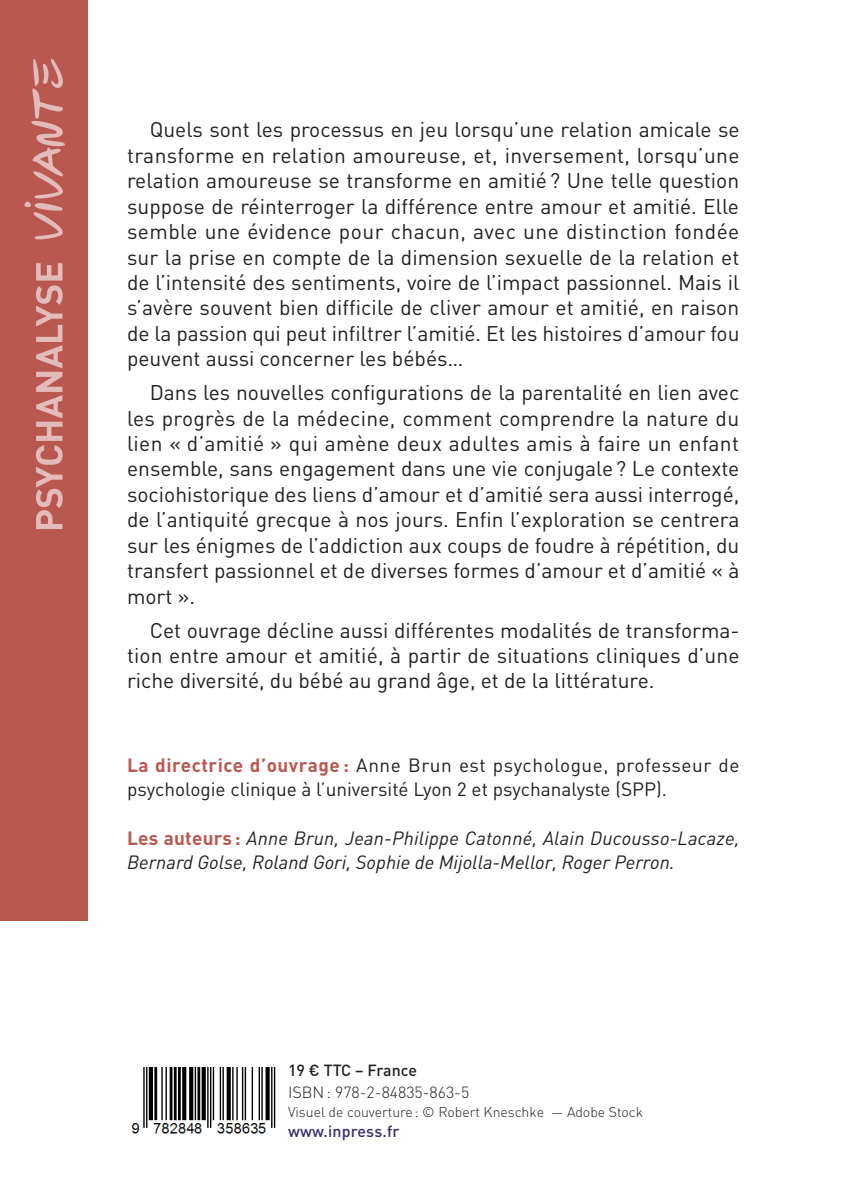
<style>
.page{position:relative;width:850px;height:1196px;background:#fff}
.page>*{position:absolute;margin:0;border:0;box-sizing:border-box;transform-origin:0 0}
.t1{font:21px/25.4px "DIN";color:#231f20;text-align:justify}
.t2{font:italic 19px/24px "DIN";color:#231f20}
.t3{font:19px/24px "DIN";color:#231f20}
.t4{font:300 16px "DIN";color:#231f20}
.t5{font:500 16px "DIN";letter-spacing:.01em;color:#342e6d}
.t6{font:500 16px "DIN";letter-spacing:-.005em;color:#231f20}
.t7{font:300 14px "DIN";color:#231f20}
.s1{font-weight:700;color:#b95851}
.s2{font-weight:700;font-style:normal;color:#b95851}
</style>
<div class="page">
<div style="left:0;top:0;width:87px;height:919px;background:#b95851"></div>
<svg style="left:24px;top:58px;width:41px;height:471px"></svg>
<img style="left:131px;top:1067px;width:145px;height:67px">
<p class="t1" style="left:127px;top:117px;width:614px;text-indent:23px">Quels sont les processus en jeu lorsqu’une relation amicale se transforme en relation amoureuse, et, inversement, lorsqu’une relation amoureuse se transforme en amitié ? Une telle question suppose de réinterroger la différence entre amour et amitié. Elle semble une évidence pour chacun, avec une distinction fondée sur la prise en compte de la dimension sexuelle de la relation et de l’intensité des sentiments, voire de l’impact passionnel. Mais il s’avère souvent bien difficile de cliver amour et amitié, en raison de la passion qui peut infiltrer l’amitié. Et les histoires d’amour fou peuvent aussi concerner les bébés…</p>
<p class="t1" style="left:127px;top:379px;width:614px;text-indent:23px">Dans les nouvelles configurations de la parentalité en lien avec les progrès de la médecine, comment comprendre la nature du lien « d’amitié » qui amène deux adultes amis à faire un enfant ensemble, sans engagement dans une vie conjugale? Le contexte sociohistorique des liens d’amour et d’amitié sera aussi interrogé, de l’antiquité grecque à nos jours. Enfin l’exploration se centrera sur les énigmes de l’addiction aux coups de foudre à répétition, du transfert passionnel et de diverses formes d’amour et d’amitié « à mort ».</p>
<p class="t1" style="left:127px;top:616px;width:614px;text-indent:23px">Cet ouvrage décline aussi différentes modalités de transforma&shy;tion entre amour et amitié, à partir de situations cliniques d’une riche diversité, du bébé au grand âge, et de la littérature.</p>
<p class="t3" style="left:127px;top:752px;width:614px"><span class="s1">La directrice d’ouvrage :</span> Anne Brun est psychologue, professeur de psychologie clinique à l’université Lyon 2 et psychanalyste (SPP).</p>
<p class="t2" style="left:127px;top:825px;width:614px"><span class="s2">Les auteurs :</span> Anne Brun, Jean-Philippe Catonné, Alain Ducousso-Lacaze,<br>Bernard Golse, Roland Gori, Sophie de Mijolla-Mellor, Roger Perron.</p>
<p class="t6" style="left:288px;top:1060px;width:130px">19 € TTC – France</p>
<p class="t4" style="left:288px;top:1082px;width:183px">ISBN: 978-2-84835-863-5</p>
<p class="t7" style="left:288px;top:1103px;width:357px">Visuel de couverture: © Robert Kneschke — Adobe Stock</p>
<p class="t5" style="left:288px;top:1120px;width:113px">www.inpress.fr</p>
</div>
